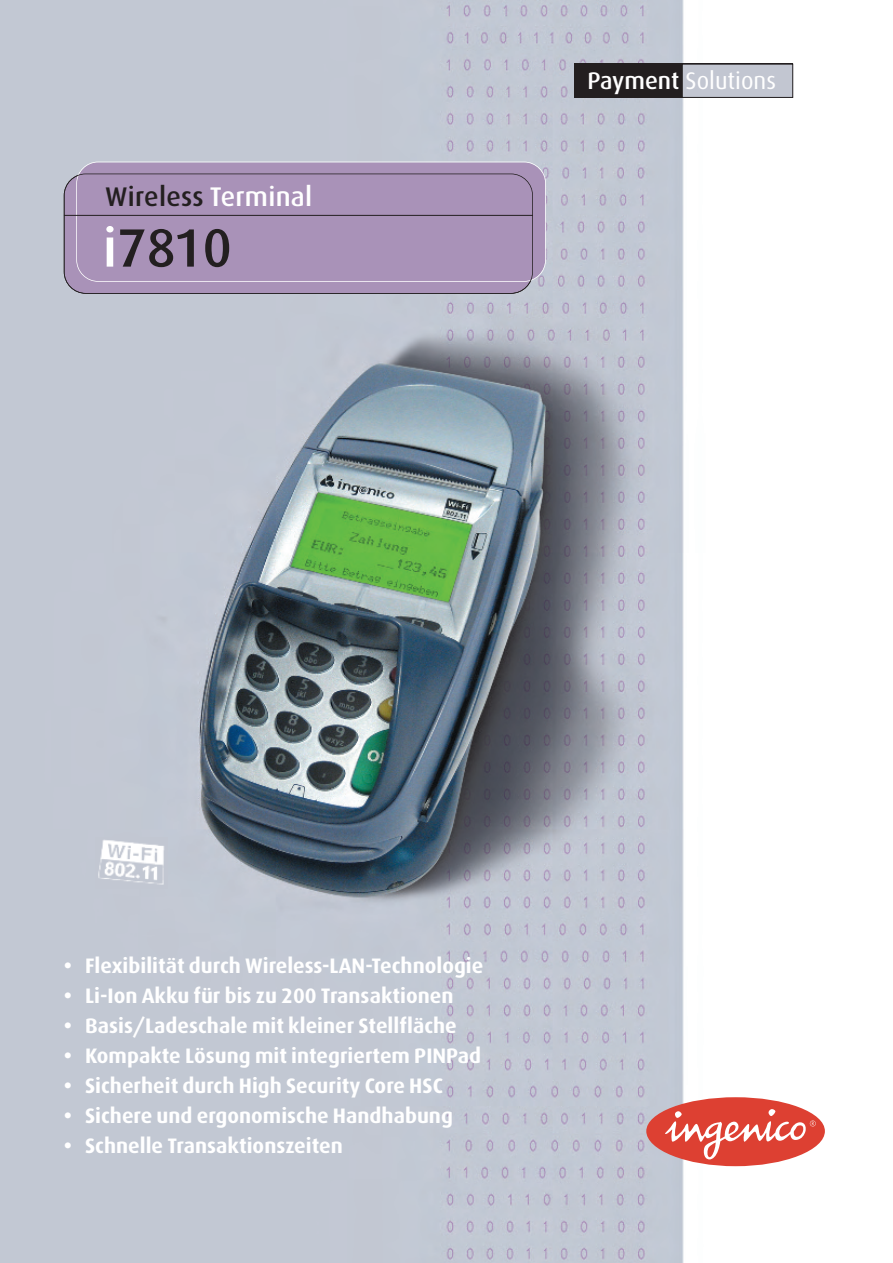
<style>
.page{position:relative;width:893px;height:1263px;background:#fff}
.page>*{position:absolute;margin:0;border:0;box-sizing:border-box;transform-origin:0 0}
.t1{font:500 54px "Dax";color:#231f20}
.t2{font:500 27px "Dax";letter-spacing:.01em;color:#231f20}
.t3{font:24px "Dax";color:#fff}
.t4{font:700 21px "Dax";color:#fff}
.s1{color:#fff}
.s2{font-weight:500}
</style>
<div class="page">
<img style="left:0;top:0;width:825px;height:1263px">
<div style="left:574px;top:64px;width:219px;height:34px;background:#231f20"></div>
<div style="left:682px;top:64px;width:111px;height:33px;background:#c2c6d1"></div>
<div style="left:682px;top:64px;width:111px;height:34px;border:1px solid #231f20"></div>
<div style="left:646px;top:1097px;width:179px;height:69px;background:#dd4032;border-radius:50%"></div>
<svg style="left:663px;top:1109px;width:153px;height:50px"></svg>
<img style="left:95px;top:838px;width:72px;height:50px">
<div style="left:64px;top:174px;width:469px;height:119px;background:#a992b8;border-radius:22px"></div>
<div style="left:77px;top:162px;width:468px;height:119px;background:#a992b8;border-radius:21px"></div>
<div style="left:76px;top:162px;width:470px;height:120px;border:2px solid #fff;border-radius:22px"></div>
<hr style="left:64px;top:215px;width:469px;height:1px;background:#231f20">
<div style="left:64px;top:174px;width:469px;height:120px;border:2px solid #231f20;border-radius:22px"></div>
<p class="t2" style="left:105px;top:182px;width:209px">Wireless <span class="s1">Terminal</span></p>
<h1 class="t1" style="left:103px;top:218px;width:131px"><span class="s1">i</span>7810</h1>
<p class="t3" style="left:587px;top:67px;width:190px"><span class="s2">Payment</span> Solutions</p>
<p class="t4" style="left:64px;top:954px;width:421px">• Flexibilität durch Wireless-LAN-Technologie</p>
<p class="t4" style="left:64px;top:984px;width:391px">• Li-Ion Akku für bis zu 200 Transaktionen</p>
<p class="t4" style="left:64px;top:1014px;width:395px">• Basis/Ladeschale mit kleiner Stellfläche</p>
<p class="t4" style="left:64px;top:1044px;width:419px">• Kompakte Lösung mit integriertem PINPad</p>
<p class="t4" style="left:64px;top:1074px;width:381px">• Sicherheit durch High Security Core HSC</p>
<p class="t4" style="left:64px;top:1104px;width:391px">• Sichere und ergonomische Handhabung</p>
<p class="t4" style="left:64px;top:1134px;width:280px">• Schnelle Transaktionszeiten</p>
</div>
